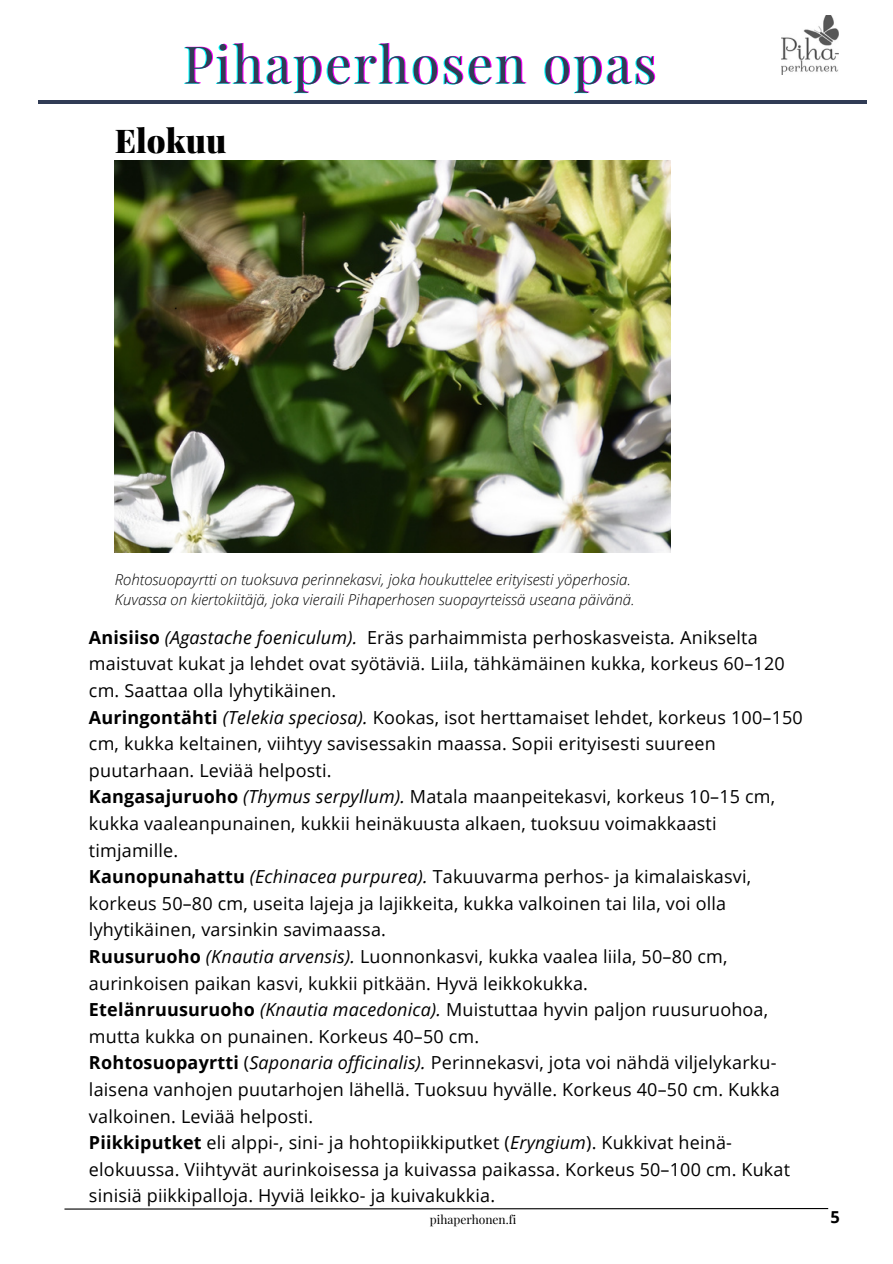
<style>
.page{position:relative;width:893px;height:1264px;background:#fff}
.page>*{position:absolute;margin:0;border:0;box-sizing:border-box;transform-origin:0 0}
.t1{font:51.75px "Playfair Display";letter-spacing:.04em;color:#0ff}
.t2{font:900 32.85px "Playfair Display";color:#000}
.t3{font:18px/26.5px "Open Sans";letter-spacing:.01em;color:#000}
.t4{font:italic 300 18px "Open Sans";color:#000}
.t5{font:700 16.5px "Open Sans";color:#000}
.t6{font:italic 300 15px/20.2px "Open Sans";color:#000}
.t7{font:12px "Playfair Display";color:#000}
.s1{font-weight:700}
.s2{font-style:italic}
</style>
<div class="page">
<hr style="left:38px;top:101px;width:828px;height:3px;background:#313c55">
<img style="left:781px;top:16px;width:57px;height:58px">
<img style="left:115px;top:160px;width:555px;height:392px">
<svg style="left:64px;top:1208px;width:765px;height:2px;background:#6f6f6f"></svg>
<h1 class="t1" style="left:182px;top:28px;width:475px">Pihaperhosen opas</h1>
<h2 class="t2" style="left:115px;top:118px;width:113px">Elokuu</h2>
<p class="t4" style="left:174px;top:289px;width:6px">.</p>
<p class="t6" style="left:115px;top:569px;width:521px">Rohtosuopayrtti on tuoksuva perinnekasvi, joka houkuttelee erityisesti yöperhosia.<br>Kuvassa on kiertokiitäjä, joka vieraili Pihaperhosen suopayrteissä useana päivänä.</p>
<p class="t3" style="left:89px;top:623px;width:715px"><span class="s1">Anisiiso</span> <span class="s2">(Agastache foeniculum).</span> Eräs parhaimmista perhoskasveista<span class="s2">.</span> Anikselta maistuvat kukat ja lehdet ovat syötäviä. Liila, tähkämäinen kukka, korkeus 60–120 cm. Saattaa olla lyhytikäinen.<br><span class="s1">Auringontähti</span> <span class="s2">(Telekia speciosa).</span> Kookas, isot herttamaiset lehdet, korkeus 100–150 cm, kukka keltainen, viihtyy savisessakin maassa. Sopii erityisesti suureen puutarhaan. Leviää helposti.<br><span class="s1">Kangasajuruoho</span> <span class="s2">(Thymus serpyllum).</span> Matala maanpeitekasvi, korkeus 10–15 cm, kukka vaaleanpunainen, kukkii heinäkuusta alkaen, tuoksuu voimakkaasti timjamille.<br><span class="s1">Kaunopunahattu</span> <span class="s2">(Echinacea purpurea).</span> Takuuvarma perhos- ja kimalaiskasvi, korkeus 50–80 cm, useita lajeja ja lajikkeita, kukka valkoinen tai lila, voi olla lyhytikäinen, varsinkin savimaassa.<br><span class="s1">Ruusuruoho</span> <span class="s2">(Knautia arvensis).</span> Luonnonkasvi, kukka vaalea liila, 50–80 cm, aurinkoisen paikan kasvi, kukkii pitkään. Hyvä leikkokukka.<br><span class="s1">Etelänruusuruoho</span> <span class="s2">(Knautia macedonica).</span> Muistuttaa hyvin paljon ruusuruohoa, mutta kukka on punainen. Korkeus 40–50 cm.<br><span class="s1">Rohtosuopayrtti</span> (<span class="s2">Saponaria officinalis).</span> Perinnekasvi, jota voi nähdä viljelykarku&shy;laisena vanhojen puutarhojen lähellä. Tuoksuu hyvälle. Korkeus 40–50 cm. Kukka valkoinen. Leviää helposti.<br><span class="s1">Piikkiputket</span> eli alppi-, sini- ja hohtopiikkiputket (<span class="s2">Eryngium</span>). Kukkivat heinä&shy;elokuussa. Viihtyvät aurinkoisessa ja kuivassa paikassa. Korkeus 50–100 cm. Kukat sinisiä piikkipalloja. Hyviä leikko- ja kuivakukkia.</p>
<p class="t7" style="left:430px;top:1211px;width:88px">pihaperhonen.fi</p>
<p class="t5" style="left:830px;top:1205px;width:11px">5</p>
</div>
